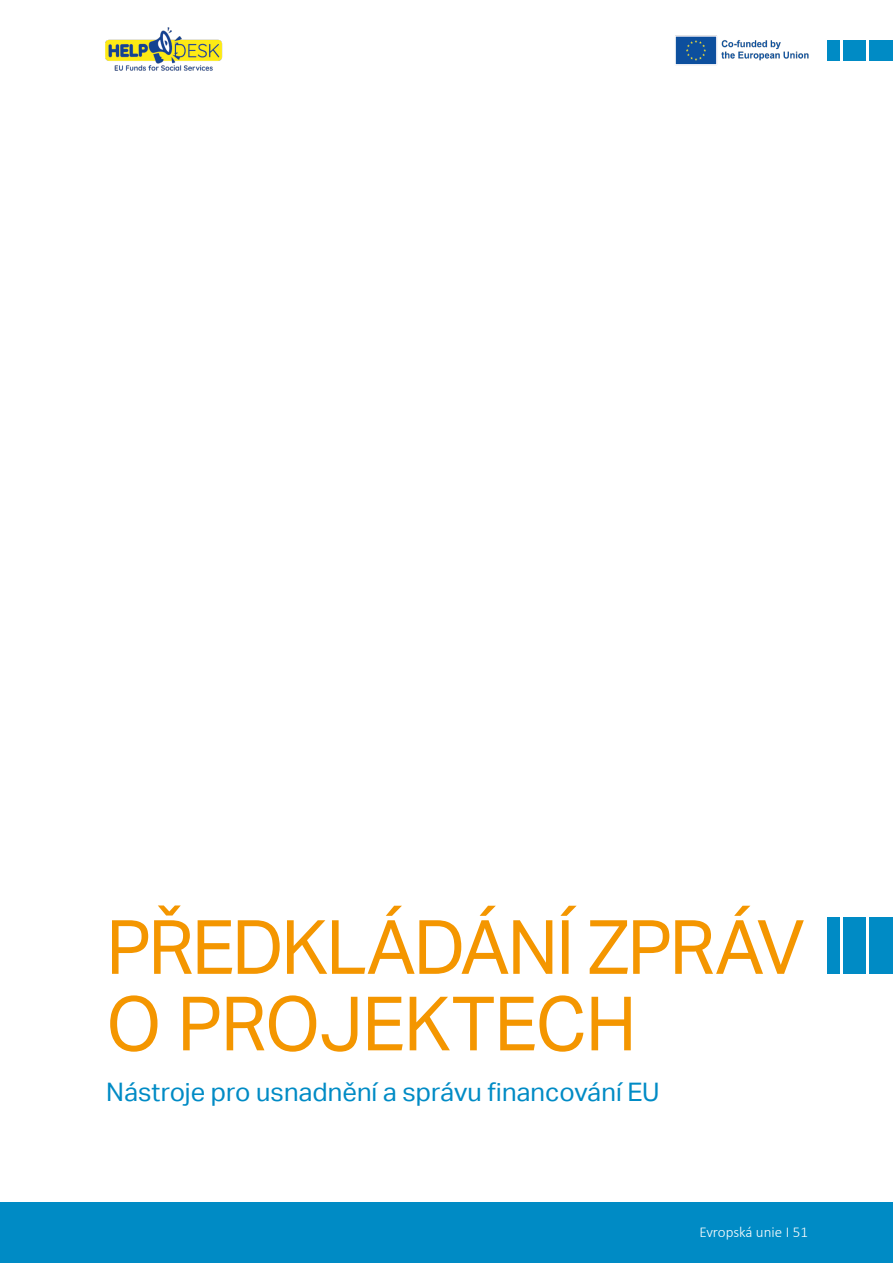
<style>
.page{position:relative;width:893px;height:1263px;background:#fff}
.page>*{position:absolute;margin:0;border:0;box-sizing:border-box;transform-origin:0 0}
.t1{font:75px/76.5px "Aktiv Grotesk";letter-spacing:-.025em;color:#f49600;scale:.96 1}
.t2{font:25.5px "Aktiv Grotesk";letter-spacing:.005em;color:#008bc5}
.t3{font:300 15px "Calibri";color:#fff}
</style>
<div class="page">
<div style="left:0;top:1202px;width:893px;height:61px;background:#008bc5"></div>
<div style="left:870px;top:40px;width:23px;height:21px;background:#008bc5"></div>
<div style="left:843px;top:40px;width:23px;height:21px;background:#008bc5"></div>
<div style="left:827px;top:40px;width:13px;height:21px;background:#008bc5"></div>
<img style="left:675px;top:36px;width:134px;height:29px">
<img style="left:105px;top:27px;width:118px;height:44px">
<div style="left:870px;top:917px;width:23px;height:57px;background:#008bc5"></div>
<div style="left:843px;top:917px;width:23px;height:57px;background:#008bc5"></div>
<div style="left:827px;top:917px;width:13px;height:57px;background:#008bc5"></div>
<h1 class="t1" style="left:106px;top:910px;width:729px">PŘEDKLÁDÁNÍ ZPRÁV<br>O PROJEKTECH</h1>
<p class="t2" style="left:106px;top:1078px;width:555px">Nástroje pro usnadnění a správu financování EU</p>
<p class="t3" style="left:699px;top:1222px;width:110px">Evropská unie I 51</p>
</div>
